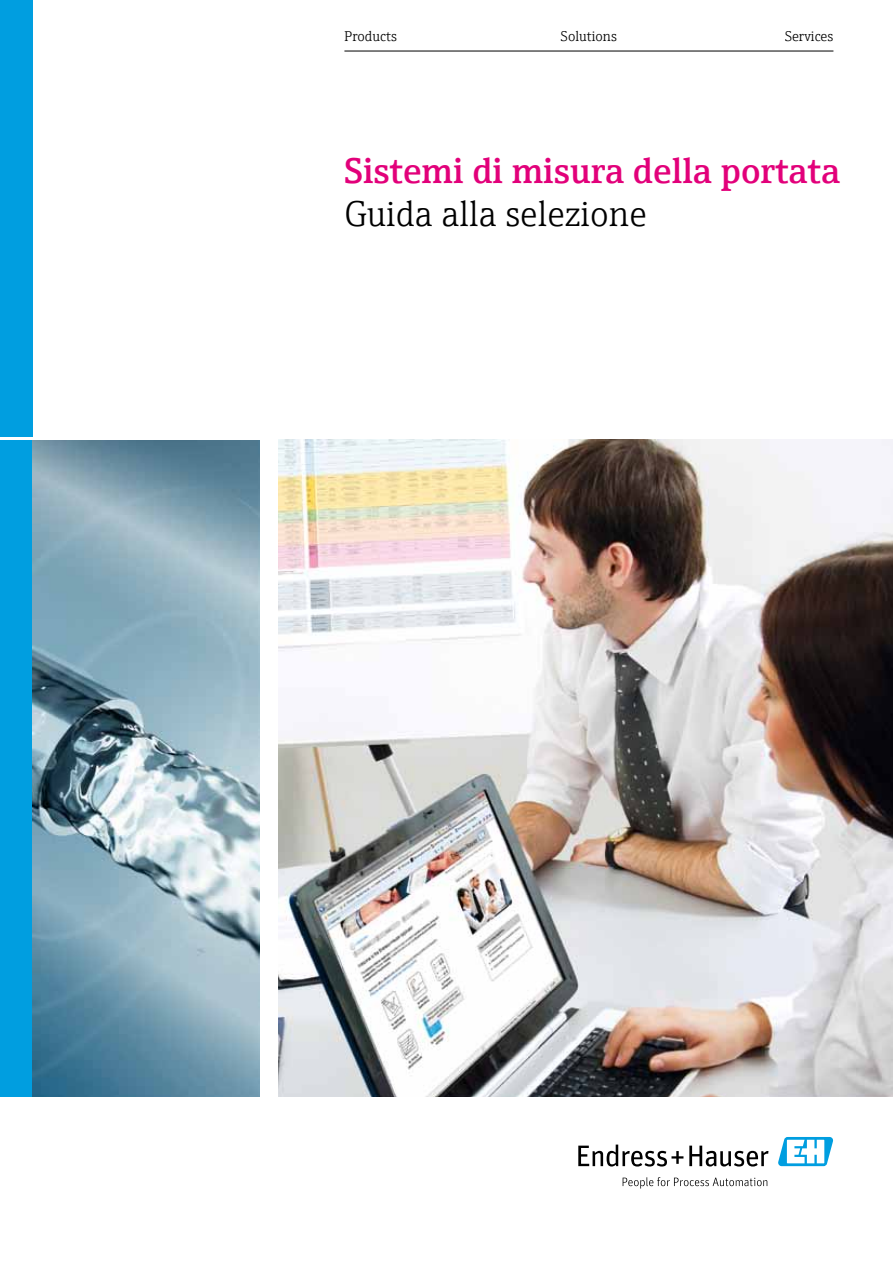
<style>
.page{position:relative;width:893px;height:1263px;background:#fff}
.page>*{position:absolute;margin:0;border:0;box-sizing:border-box;transform-origin:0 0}
.t1{font:600 36px "E+H Serif";color:#e2007a}
.t2{font:300 36px "E+H Serif";color:#000}
.t3{font:300 14.25px "E+H Serif";color:#000}
</style>
<div class="page">
<div style="left:3px;top:0;width:30px;height:1096px;background:#009ee0"></div>
<hr style="left:0;top:0;width:3px;height:1096px;background:#009ee0">
<hr style="left:344px;top:51px;width:489px;height:1px;background:#000">
<svg style="left:578px;top:1144px;width:105px;height:22px"></svg>
<svg style="left:689px;top:1145px;width:79px;height:21px"></svg>
<svg style="left:623px;top:1177px;width:144px;height:11px"></svg>
<svg style="left:778px;top:1137px;width:55px;height:29px"></svg>
<img style="left:33px;top:440px;width:226px;height:656px">
<hr style="left:0;top:437px;width:893px;height:2px;background:#fff">
<img style="left:279px;top:439px;width:614px;height:657px">
<p class="t3" style="left:344px;top:26px;width:54px">Products</p>
<p class="t3" style="left:561px;top:26px;width:57px">Solutions</p>
<p class="t3" style="left:785px;top:26px;width:50px">Services</p>
<p class="t1" style="left:344px;top:143px;width:497px">Sistemi di misura della portata</p>
<p class="t2" style="left:344px;top:187px;width:304px">Guida alla selezione</p>
</div>
